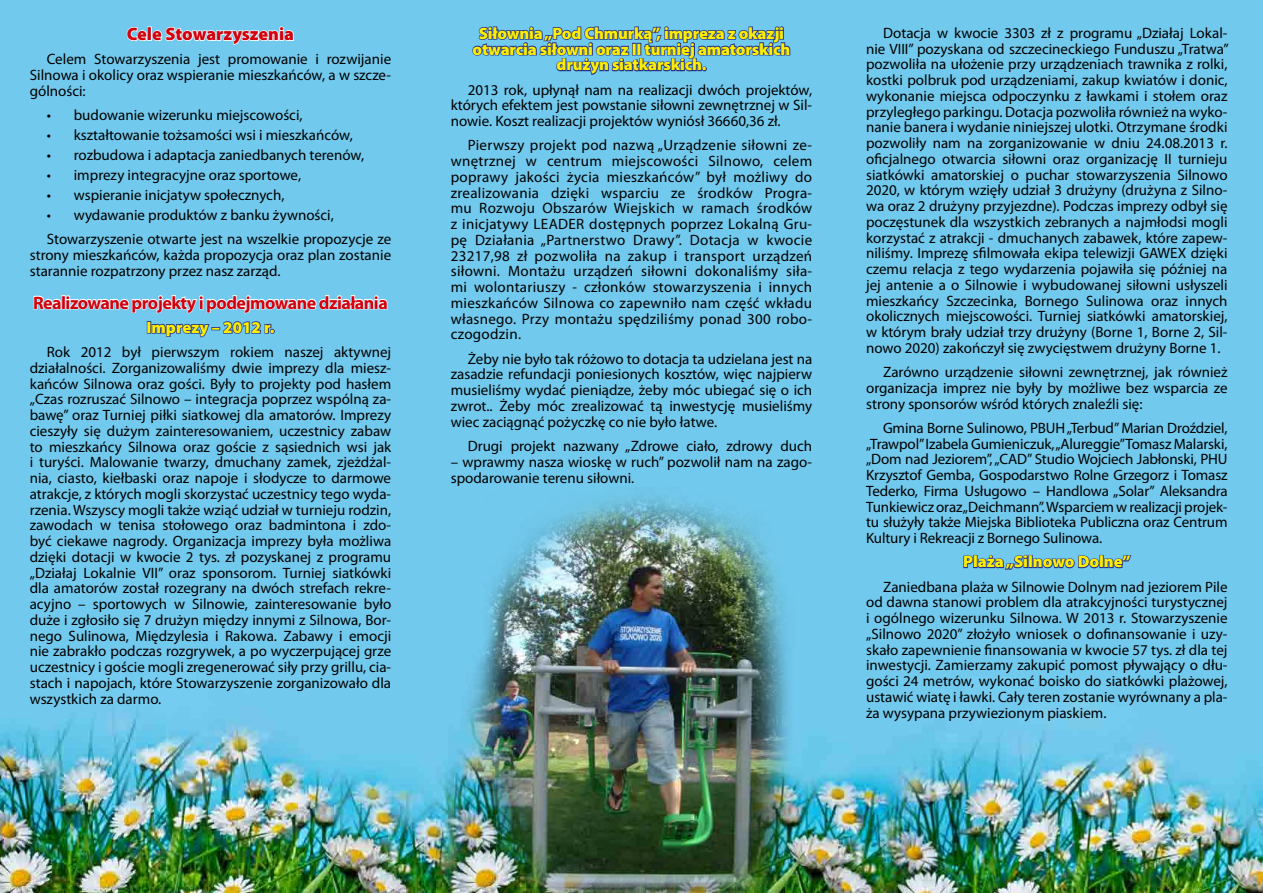
<style>
.page{position:relative;width:1263px;height:893px;background:#fff}
.page>*{position:absolute;margin:0;border:0;box-sizing:border-box;transform-origin:0 0}
.t1{font:700 18px "Myriad Pro";letter-spacing:-.03em;color:#d1010e}
.t2{font:900 18px "Myriad Pro";color:#d1010e}
.t3{font:900 16.5px/15.8px "Myriad Pro";letter-spacing:-.01em;color:#ffed00;text-align:center}
.t4{font:15px/15.8px "Myriad Pro";color:#000;text-align:justify}
</style>
<div class="page">
<img style="left:0;top:0;width:1263px;height:893px">
<svg style="left:126px;top:7px;width:169px;height:65px;background:#80ceee"></svg>
<svg style="left:33px;top:271px;width:356px;height:94px;background:#7ac9ec"></svg>
<svg style="left:962px;top:535px;width:170px;height:59px;background:#68b7e1"></svg>
<img style="left:461px;top:488px;width:340px;height:405px">
<svg style="left:471px;top:7px;width:320px;height:96px;background:#63aeda"></svg>
<p class="t2" style="left:127px;top:22px;width:169px">Cele Stowarzyszenia</p>
<p class="t4" style="left:30px;top:51px;width:363px;text-indent:17px">Celem Stowarzyszenia jest promowanie i rozwijanie Silnowa i okolicy oraz wspieranie mieszkańców, a w szcze&shy;gólności:</p>
<p class="t4" style="left:47px;top:107px;width:257px">• budowanie wizerunku miejscowości,</p>
<p class="t4" style="left:47px;top:127px;width:307px">• kształtowanie tożsamości wsi i mieszkańców,</p>
<p class="t4" style="left:47px;top:147px;width:319px">• rozbudowa i adaptacja zaniedbanych terenów,</p>
<p class="t4" style="left:47px;top:167px;width:256px">• imprezy integracyjne oraz sportowe,</p>
<p class="t4" style="left:47px;top:187px;width:239px">• wspieranie inicjatyw społecznych,</p>
<p class="t4" style="left:47px;top:207px;width:289px">• wydawanie produktów z banku żywności,</p>
<p class="t4" style="left:30px;top:231px;width:363px;text-indent:17px">Stowarzyszenie otwarte jest na wszelkie propozycje ze strony mieszkańców, każda propozycja oraz plan zostanie starannie rozpatrzony przez nasz zarząd.</p>
<p class="t1" style="left:33px;top:291px;width:356px">Realizowane projekty i podejmowane działania</p>
<p class="t3" style="left:147px;top:319px;width:129px">Imprezy – 2012 r.</p>
<p class="t4" style="left:30px;top:344px;width:363px;text-indent:17px">Rok 2012 był pierwszym rokiem naszej aktywnej działalności. Zorganizowaliśmy dwie imprezy dla miesz&shy;kańców Silnowa oraz gości. Były to projekty pod hasłem „Czas rozruszać Silnowo – integracja poprzez wspólną za&shy;bawę” oraz Turniej piłki siatkowej dla amatorów. Imprezy cieszyły się dużym zainteresowaniem, uczestnicy zabaw to mieszkańcy Silnowa oraz goście z sąsiednich wsi jak i turyści. Malowanie twarzy, dmuchany zamek, zjeżdżal&shy;nia, ciasto, kiełbaski oraz napoje i słodycze to darmowe atrakcje, z których mogli skorzystać uczestnicy tego wyda&shy;rzenia. Wszyscy mogli także wziąć udział w turnieju rodzin, zawodach w tenisa stołowego oraz badmintona i zdo&shy;być ciekawe nagrody. Organizacja imprezy była możliwa dzięki dotacji w kwocie 2 tys. zł pozyskanej z programu „Działaj Lokalnie VII” oraz sponsorom. Turniej siatkówki dla amatorów został rozegrany na dwóch strefach rekre&shy;acyjno – sportowych w Silnowie, zainteresowanie było duże i zgłosiło się 7 drużyn między innymi z Silnowa, Bor&shy;nego Sulinowa, Międzylesia i Rakowa. Zabawy i emocji nie zabrakło podczas rozgrywek, a po wyczerpującej grze uczestnicy i goście mogli zregenerować siły przy grillu, cia&shy;stach i napojach, które Stowarzyszenie zorganizowało dla wszystkich za darmo.</p>
<p class="t3" style="left:472px;top:25px;width:319px">Siłownia „Pod Chmurką”, impreza z okazji otwarcia siłowni oraz II turniej amatorskich drużyn siatkarskich.</p>
<p class="t4" style="left:451px;top:82px;width:363px;text-indent:17px">2013 rok, upłynął nam na realizacji dwóch projektów, których efektem jest powstanie siłowni zewnętrznej w Sil&shy;nowie. Koszt realizacji projektów wyniósł 36660,36 zł.</p>
<p class="t4" style="left:451px;top:137px;width:363px;text-indent:17px">Pierwszy projekt pod nazwą „Urządzenie siłowni ze&shy;wnętrznej w centrum miejscowości Silnowo, celem poprawy jakości życia mieszkańców” był możliwy do zrealizowania dzięki wsparciu ze środków Progra&shy;mu Rozwoju Obszarów Wiejskich w ramach środków z inicjatywy LEADER dostępnych poprzez Lokalną Gru&shy;pę Działania „Partnerstwo Drawy”. Dotacja w kwocie 23217,98 zł pozwoliła na zakup i transport urządzeń siłowni. Montażu urządzeń siłowni dokonaliśmy siła&shy;mi wolontariuszy - członków stowarzyszenia i innych mieszkańców Silnowa co zapewniło nam część wkładu własnego. Przy montażu spędziliśmy ponad 300 robo&shy;czogodzin.</p>
<p class="t4" style="left:451px;top:351px;width:363px;text-indent:17px">Żeby nie było tak różowo to dotacja ta udzielana jest na zasadzie refundacji poniesionych kosztów, więc najpierw musieliśmy wydać pieniądze, żeby móc ubiegać się o ich zwrot.. Żeby móc zrealizować tą inwestycję musieliśmy wiec zaciągnąć pożyczkę co nie było łatwe.</p>
<p class="t4" style="left:468px;top:438px;width:346px">Drugi projekt nazwany „Zdrowe ciało, zdrowy duch</p>
<p class="t4" style="left:451px;top:454px;width:363px">– wprawmy nasza wioskę w ruch” pozwolił nam na zago&shy;spodarowanie terenu siłowni.</p>
<p class="t4" style="left:866px;top:25px;width:364px;text-indent:17px">Dotacja w kwocie 3303 zł z programu „Działaj Lokal&shy;nie VIII” pozyskana od szczecineckiego Funduszu „Tratwa” pozwoliła na ułożenie przy urządzeniach trawnika z rolki, kostki polbruk pod urządzeniami, zakup kwiatów i donic, wykonanie miejsca odpoczynku z ławkami i stołem oraz przyległego parkingu. Dotacja pozwoliła również na wyko&shy;nanie banera i wydanie niniejszej ulotki. Otrzymane środki pozwoliły nam na zorganizowanie w dniu 24.08.2013 r. oficjalnego otwarcia siłowni oraz organizację II turnieju siatkówki amatorskiej o puchar stowarzyszenia Silnowo 2020, w którym wzięły udział 3 drużyny (drużyna z Silno&shy;wa oraz 2 drużyny przyjezdne). Podczas imprezy odbył się poczęstunek dla wszystkich zebranych a najmłodsi mogli korzystać z atrakcji - dmuchanych zabawek, które zapew&shy;niliśmy. Imprezę sfilmowała ekipa telewizji GAWEX dzięki czemu relacja z tego wydarzenia pojawiła się później na jej antenie a o Silnowie i wybudowanej siłowni usłyszeli mieszkańcy Szczecinka, Bornego Sulinowa oraz innych okolicznych miejscowości. Turniej siatkówki amatorskiej, w którym brały udział trzy drużyny (Borne 1, Borne 2, Sil&shy;nowo 2020) zakończył się zwycięstwem drużyny Borne 1.</p>
<p class="t4" style="left:866px;top:364px;width:363px;text-indent:17px">Zarówno urządzenie siłowni zewnętrznej, jak również organizacja imprez nie były by możliwe bez wsparcia ze strony sponsorów wśród których znaleźli się:</p>
<p class="t4" style="left:866px;top:420px;width:363px;text-indent:17px">Gmina Borne Sulinowo, PBUH „Terbud” Marian Droździel, „Trawpol” Izabela Gumieniczuk, „Alureggie” Tomasz Malarski, „Dom nad Jeziorem”, „CAD” Studio Wojciech Jabłonski, PHU Krzysztof Gemba, Gospodarstwo Rolne Grzegorz i Tomasz Tederko, Firma Usługowo – Handlowa „Solar” Aleksandra Tunkiewicz oraz „Deichmann”. Wsparciem w realizacji projek&shy;tu służyły także Miejska Biblioteka Publiczna oraz Centrum Kultury i Rekreacji z Bornego Sulinowa.</p>
<p class="t3" style="left:963px;top:553px;width:169px">Plaża „Silnowo Dolne”</p>
<p class="t4" style="left:866px;top:578px;width:363px;text-indent:17px">Zaniedbana plaża w Silnowie Dolnym nad jeziorem Pile od dawna stanowi problem dla atrakcyjności turystycznej i ogólnego wizerunku Silnowa. W 2013 r. Stowarzyszenie „Silnowo 2020” złożyło wniosek o dofinansowanie i uzy&shy;skało zapewnienie finansowania w kwocie 57 tys. zł dla tej inwestycji. Zamierzamy zakupić pomost pływający o dłu&shy;gości 24 metrów, wykonać boisko do siatkówki plażowej, ustawić wiatę i ławki. Cały teren zostanie wyrównany a pla&shy;ża wysypana przywiezionym piaskiem.</p>
</div>
